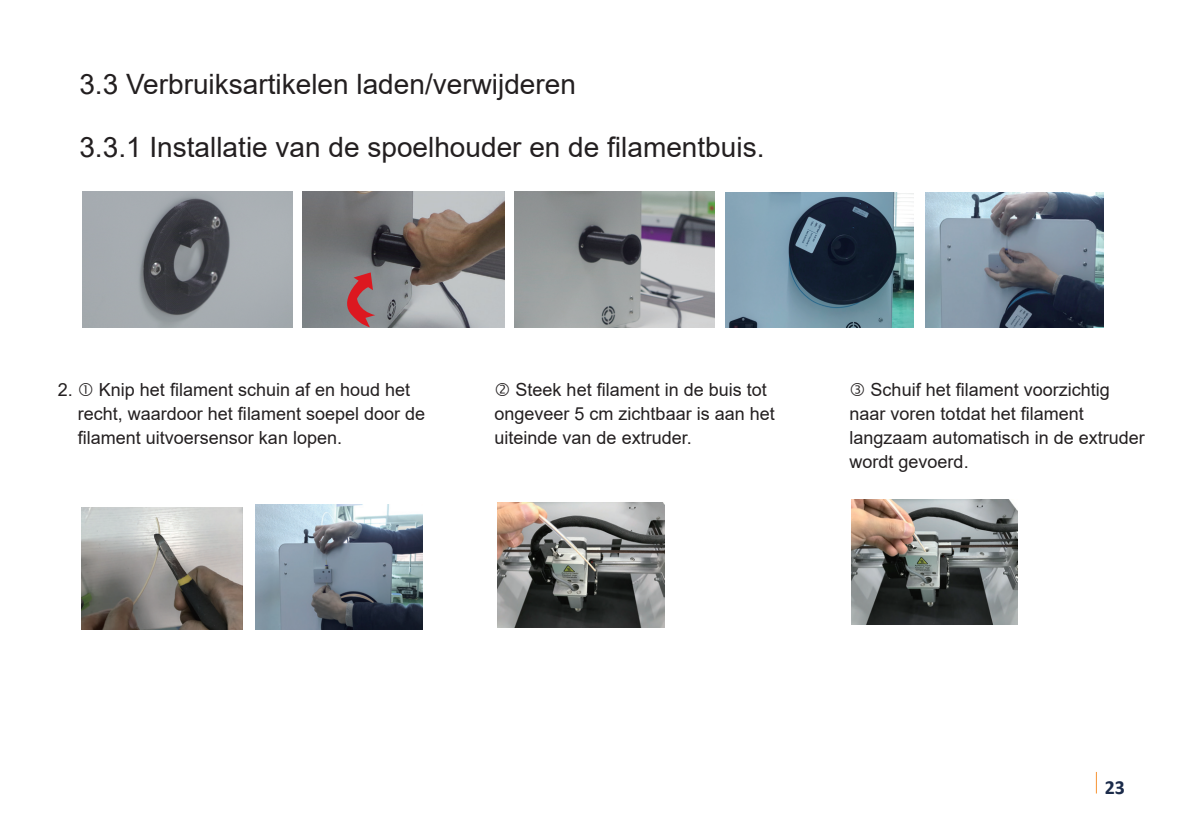
<style>
.page{position:relative;width:1191px;height:840px;background:#fff}
.page>*{position:absolute;margin:0;border:0;box-sizing:border-box;transform-origin:0 0}
.t1{font:28px "Arial";color:#231f20}
.t2{font:700 20px "Calibri";color:#1b2b4a}
.t3{font:18px/24px "Arial";color:#231f20}
</style>
<div class="page">
<img style="left:82px;top:507px;width:160px;height:121px">
<img style="left:498px;top:502px;width:166px;height:125px">
<img style="left:851px;top:499px;width:167px;height:124px">
<img style="left:256px;top:504px;width:166px;height:125px">
<img style="left:83px;top:191px;width:210px;height:136px">
<img style="left:303px;top:191px;width:201px;height:136px">
<img style="left:514px;top:191px;width:200px;height:136px">
<svg style="left:337px;top:272px;width:38px;height:55px;background:#a16569"></svg>
<img style="left:925px;top:192px;width:178px;height:135px">
<img style="left:726px;top:192px;width:188px;height:135px">
<svg style="left:1095px;top:772px;width:1px;height:21px"></svg>
<h1 class="t1" style="left:79px;top:65px;width:498px">3.3 Verbruiksartikelen laden/verwijderen</h1>
<h1 class="t1" style="left:79px;top:127px;width:686px">3.3.1 Installatie van de spoelhouder en de filamentbuis.</h1>
<p class="t3" style="left:78px;top:377px;width:349px;text-indent:-20px">2. Knip het filament schuin af en houd het recht, waardoor het filament soepel door de filament uitvoersensor kan lopen.</p>
<p class="t3" style="left:494px;top:377px;width:282px;text-indent:21px">Steek het filament in de buis tot ongeveer 5 cm zichtbaar is aan het uiteinde van de extruder.</p>
<p class="t3" style="left:849px;top:377px;width:297px;text-indent:21px">Schuif het filament voorzichtig naar voren totdat het filament langzaam automatisch in de extruder wordt gevoerd.</p>
<p class="t2" style="left:1104px;top:772px;width:22px">23</p>
</div>
